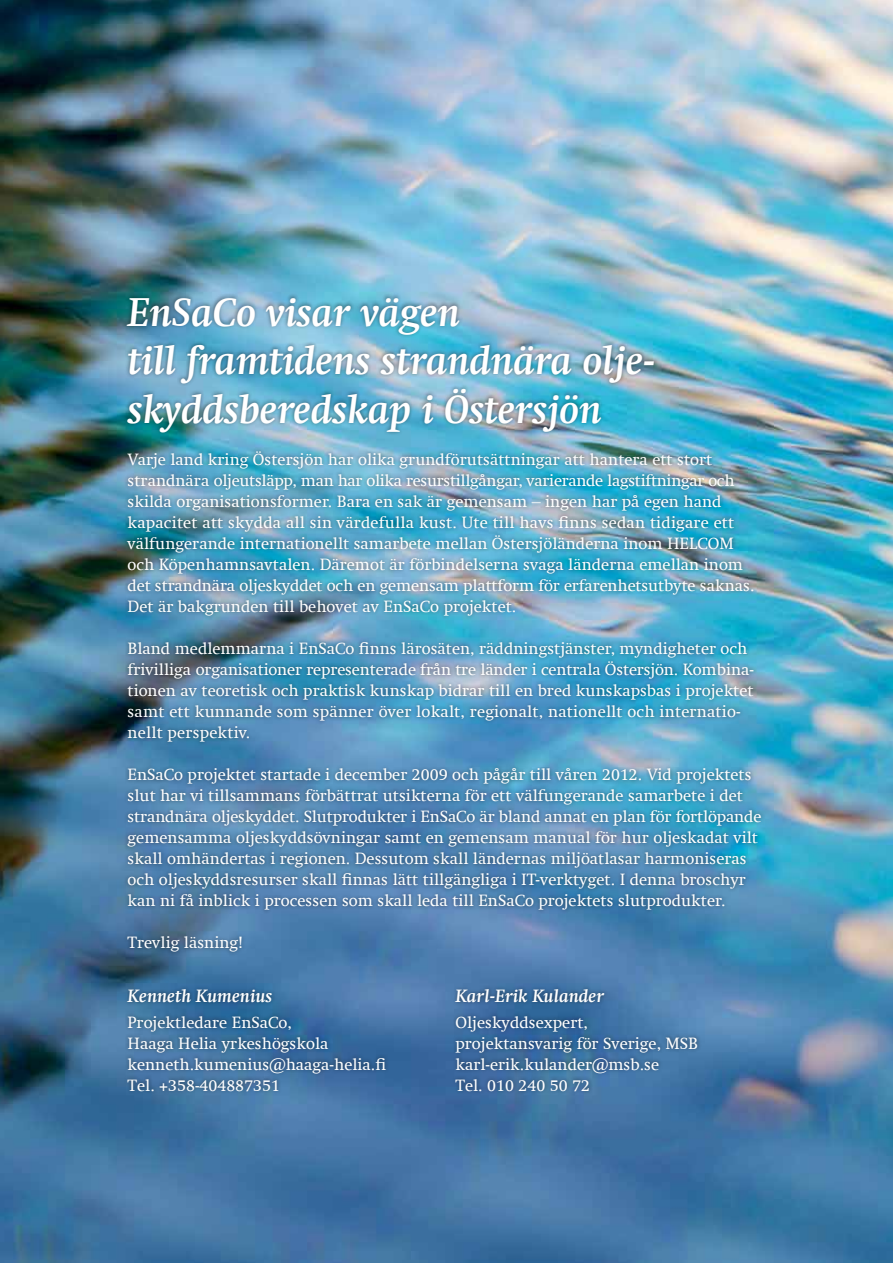
<style>
.page{position:relative;width:893px;height:1263px;background:#fff}
.page>*{position:absolute;margin:0;border:0;box-sizing:border-box;transform-origin:0 0}
.t1{font:italic 700 40.5px/48.6px "Swift Com";letter-spacing:-.01em;color:#fff}
.t2{font:italic 700 18px "Swift Com";color:#fff}
.t3{font:16.5px/21px "Swift Com";color:#fff}
</style>
<div class="page">
<img style="left:0;top:0;width:893px;height:1263px">
<div style="left:122px;top:293px;width:643px;height:663px;background:#000;opacity:.5"></div>
<div style="left:123px;top:985px;width:578px;height:110px;background:#000;opacity:.5"></div>
<h1 class="t1" style="left:128px;top:287px;width:529px">EnSaCo visar vägen<br>till framtidens strandnära olje&shy;skyddsberedskap i Östersjön</h1>
<p class="t3" style="left:128px;top:449px;width:628px">Varje land kring Östersjön har olika grundförutsättningar att hantera ett stort strandnära oljeutsläpp, man har olika resurstillgångar, varierande lagstiftningar och skilda organisationsformer. Bara en sak är gemensam – ingen har på egen hand kapacitet att skydda all sin värdefulla kust. Ute till havs finns sedan tidigare ett välfungerande internationellt samarbete mellan Östersjöländerna inom HELCOM och Köpenhamnsavtalen. Däremot är förbindelserna svaga länderna emellan inom det strandnära oljeskyddet och en gemensam plattform för erfarenhetsutbyte saknas.<br>Det är bakgrunden till behovet av EnSaCo projektet.</p>
<p class="t3" style="left:128px;top:638px;width:628px">Bland medlemmarna i EnSaCo finns lärosäten, räddningstjänster, myndigheter och frivilliga organisationer representerade från tre länder i centrala Östersjön. Kombina&shy;tionen av teoretisk och praktisk kunskap bidrar till en bred kunskapsbas i projektet samt ett kunnande som spänner över lokalt, regionalt, nationellt och internatio&shy;nellt perspektiv.</p>
<p class="t3" style="left:128px;top:764px;width:635px">EnSaCo projektet startade i december 2009 och pågår till våren 2012. Vid projektets slut har vi tillsammans förbättrat utsikterna för ett välfungerande samarbete i det strandnära oljeskyddet. Slutprodukter i EnSaCo är bland annat en plan för fortlöpande gemensamma oljeskyddsövningar samt en gemensam manual för hur oljeskadat vilt skall omhändertas i regionen. Dessutom skall ländernas miljöatlasar harmoniseras och oljeskyddsresurser skall finnas lätt tillgängliga i IT-verktyget. I denna broschyr kan ni få inblick i processen som skall leda till EnSaCo projektets slutprodukter.</p>
<p class="t3" style="left:128px;top:932px;width:117px">Trevlig läsning!</p>
<p class="t2" style="left:128px;top:985px;width:146px">Kenneth Kumenius</p>
<p class="t3" style="left:128px;top:1011px;width:260px">Projektledare EnSaCo,<br>Haaga Helia yrkeshögskola kenneth.kumenius@haaga-helia.fi<br>Tel. +358-404887351</p>
<p class="t2" style="left:455px;top:985px;width:150px">Karl-Erik Kulander</p>
<p class="t3" style="left:455px;top:1011px;width:244px">Oljeskyddsexpert, projektansvarig för Sverige, MSB karl-erik.kulander@msb.se<br>Tel. 010 240 50 72</p>
</div>
